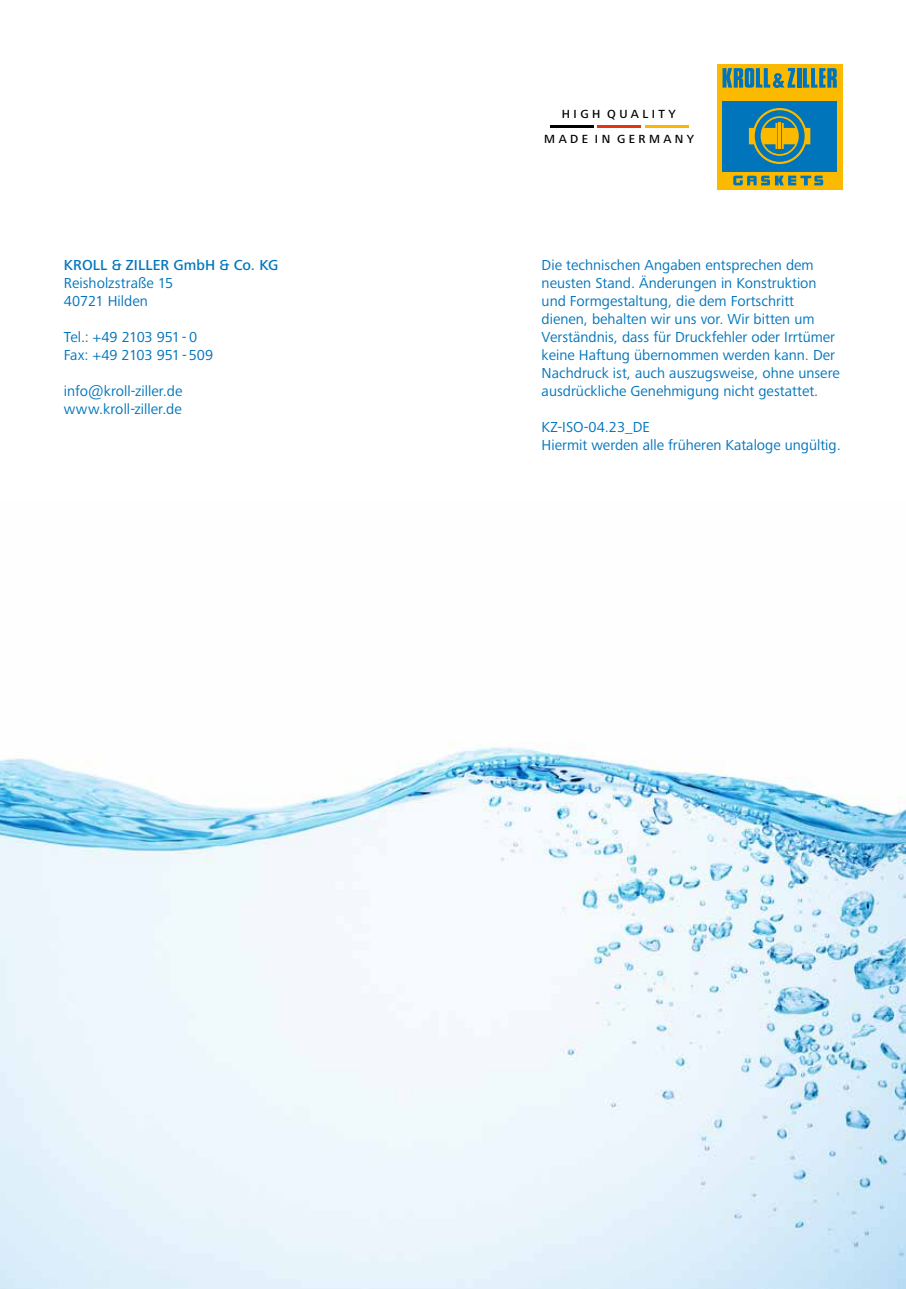
<style>
.page{position:relative;width:906px;height:1289px;background:#fff}
.page>*{position:absolute;margin:0;border:0;box-sizing:border-box;transform-origin:0 0}
.t1{font:15px/18px "Frutiger Next LTW1 G";color:#0075bc}
.t2{font:500 15px "Frutiger Next LTW1 G";letter-spacing:.005em;color:#0075bc}
.t3{font:500 12.15px "Frutiger Next LTW1 G";color:#000}
</style>
<div class="page">
<img style="left:0;top:743px;width:906px;height:545px">
<hr style="left:550px;top:126px;width:44px;height:2px;background:#000">
<hr style="left:598px;top:126px;width:43px;height:2px;background:#e63312">
<hr style="left:645px;top:126px;width:43px;height:2px;background:#fab600">
<div style="left:717px;top:64px;width:125px;height:126px;background:#fbba00"></div>
<div style="left:722px;top:101px;width:114px;height:70px;background:#0075bc"></div>
<hr style="left:797px;top:68px;width:4px;height:20px;background:#0075bc">
<svg style="left:722px;top:68px;width:73px;height:20px"></svg>
<svg style="left:803px;top:68px;width:34px;height:20px"></svg>
<svg style="left:749px;top:108px;width:61px;height:56px"></svg>
<svg style="left:733px;top:176px;width:90px;height:9px"></svg>
<p class="t2" style="left:64px;top:257px;width:216px">KROLL &amp; ZILLER GmbH &amp; Co. KG</p>
<p class="t1" style="left:64px;top:275px;width:111px">Reisholzstraße 15<br>40721 Hilden</p>
<p class="t1" style="left:64px;top:329px;width:151px">Tel.: +49 2103 951- 0<br>Fax: +49 2103 951 -509</p>
<p class="t1" style="left:64px;top:383px;width:120px">info@kroll-ziller.de www.kroll-ziller.de</p>
<p class="t3" style="left:562px;top:107px;width:115px">H I G H Q U A L I T Y</p>
<p class="t3" style="left:544px;top:132px;width:151px">M A D E I N G E R M A N Y</p>
<p class="t1" style="left:541px;top:257px;width:300px">Die technischen Angaben entsprechen dem neusten Stand. Änderungen in Konstruktion und Formgestaltung, die dem Fortschritt dienen, behalten wir uns vor. Wir bitten um Verständnis, dass für Druckfehler oder Irrtümer keine Haftung übernommen werden kann. Der Nachdruck ist, auch auszugsweise, ohne unsere ausdrückliche Genehmigung nicht gestattet.</p>
<p class="t1" style="left:541px;top:419px;width:301px">KZ-ISO-04.23_DE<br>Hiermit werden alle früheren Kataloge ungültig.</p>
</div>
